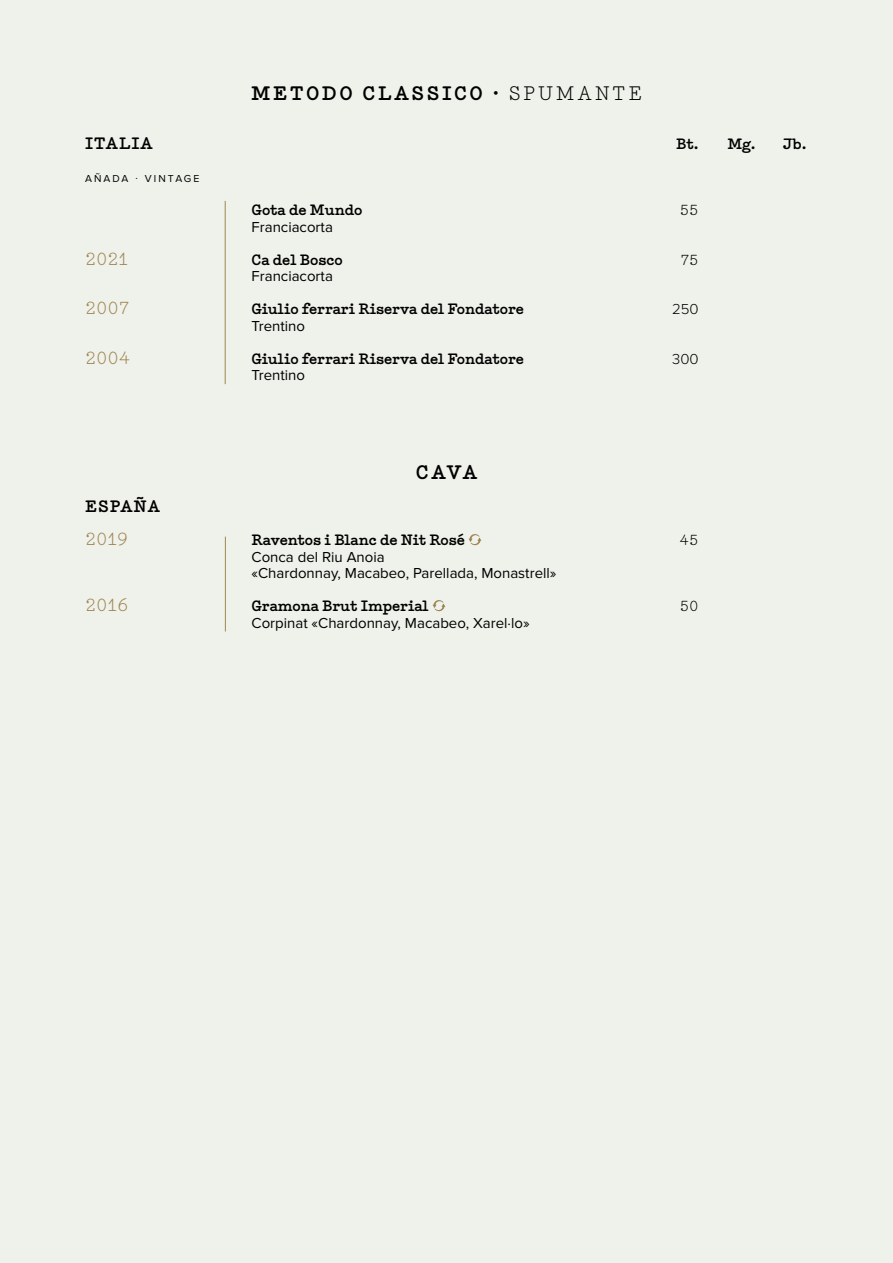
<style>
.page{position:relative;width:893px;height:1263px;background:#eff2ea}
.page>*{position:absolute;margin:0;border:0;box-sizing:border-box;transform-origin:0 0}
.t1{font:700 19.5px "Typewriter";letter-spacing:.14em;color:#000}
.t2{font:18px "Typewriter";color:#a08554}
.t3{font:700 16.5px "Typewriter";letter-spacing:.06em;color:#000}
.t4{font:700 15px "Typewriter";color:#000}
.t5{font:15px/16.5px "Proxima Nova";color:#000}
.t6{font:15px "Typewriter";color:#000}
.t7{font:300 15px "Proxima Nova";color:#000}
.t8{font:10.5px "Proxima Nova";letter-spacing:.2em;color:#000}
.s1{font-weight:400}
</style>
<div class="page">
<svg style="left:469px;top:534px;width:12px;height:11px"></svg>
<svg style="left:433px;top:600px;width:12px;height:11px"></svg>
<hr style="left:225px;top:201px;width:1px;height:183px;background:#a08554">
<hr style="left:225px;top:537px;width:1px;height:94px;background:#a08554">
<h1 class="t1" style="left:251px;top:79px;width:392px">METODO CLASSICO · <span class="s1">SPUMANTE</span></h1>
<p class="t3" style="left:85px;top:132px;width:69px">ITALIA</p>
<p class="t4" style="left:676px;top:133px;width:81px">Bt. Mg.</p>
<p class="t4" style="left:783px;top:133px;width:25px">Jb.</p>
<p class="t8" style="left:85px;top:173px;width:116px">AÑADA · VINTAGE</p>
<p class="t4" style="left:252px;top:199px;width:112px">Gota de Mundo</p>
<p class="t6" style="left:680px;top:201px;width:20px">55</p>
<p class="t5" style="left:252px;top:219px;width:83px">Franciacorta</p>
<p class="t2" style="left:85px;top:247px;width:45px">2021</p>
<p class="t4" style="left:252px;top:249px;width:93px">Ca del Bosco</p>
<p class="t6" style="left:680px;top:250px;width:20px">75</p>
<p class="t5" style="left:252px;top:268px;width:83px">Franciacorta</p>
<p class="t2" style="left:85px;top:297px;width:46px">2007</p>
<p class="t4" style="left:252px;top:298px;width:274px">Giulio ferrari Riserva del Fondatore</p>
<p class="t7" style="left:672px;top:301px;width:28px">250</p>
<p class="t5" style="left:252px;top:318px;width:55px">Trentino</p>
<p class="t2" style="left:85px;top:346px;width:47px">2004</p>
<p class="t4" style="left:252px;top:348px;width:274px">Giulio ferrari Riserva del Fondatore</p>
<p class="t7" style="left:672px;top:350px;width:28px">300</p>
<p class="t5" style="left:252px;top:367px;width:55px">Trentino</p>
<h1 class="t1" style="left:416px;top:459px;width:63px">CAVA</h1>
<p class="t3" style="left:85px;top:495px;width:76px">ESPAÑA</p>
<p class="t2" style="left:85px;top:528px;width:45px">2019</p>
<p class="t4" style="left:252px;top:529px;width:215px">Raventos i Blanc de Nit Rosé</p>
<p class="t6" style="left:680px;top:531px;width:21px">45</p>
<p class="t5" style="left:252px;top:549px;width:306px">Conca del Riu Anoia<br>«Chardonnay, Macabeo, Parellada, Monastrell»</p>
<p class="t2" style="left:85px;top:594px;width:45px">2016</p>
<p class="t4" style="left:252px;top:595px;width:179px">Gramona Brut Imperial</p>
<p class="t6" style="left:680px;top:597px;width:20px">50</p>
<p class="t5" style="left:252px;top:615px;width:280px">Corpinat «Chardonnay, Macabeo, Xarel·lo»</p>
</div>
